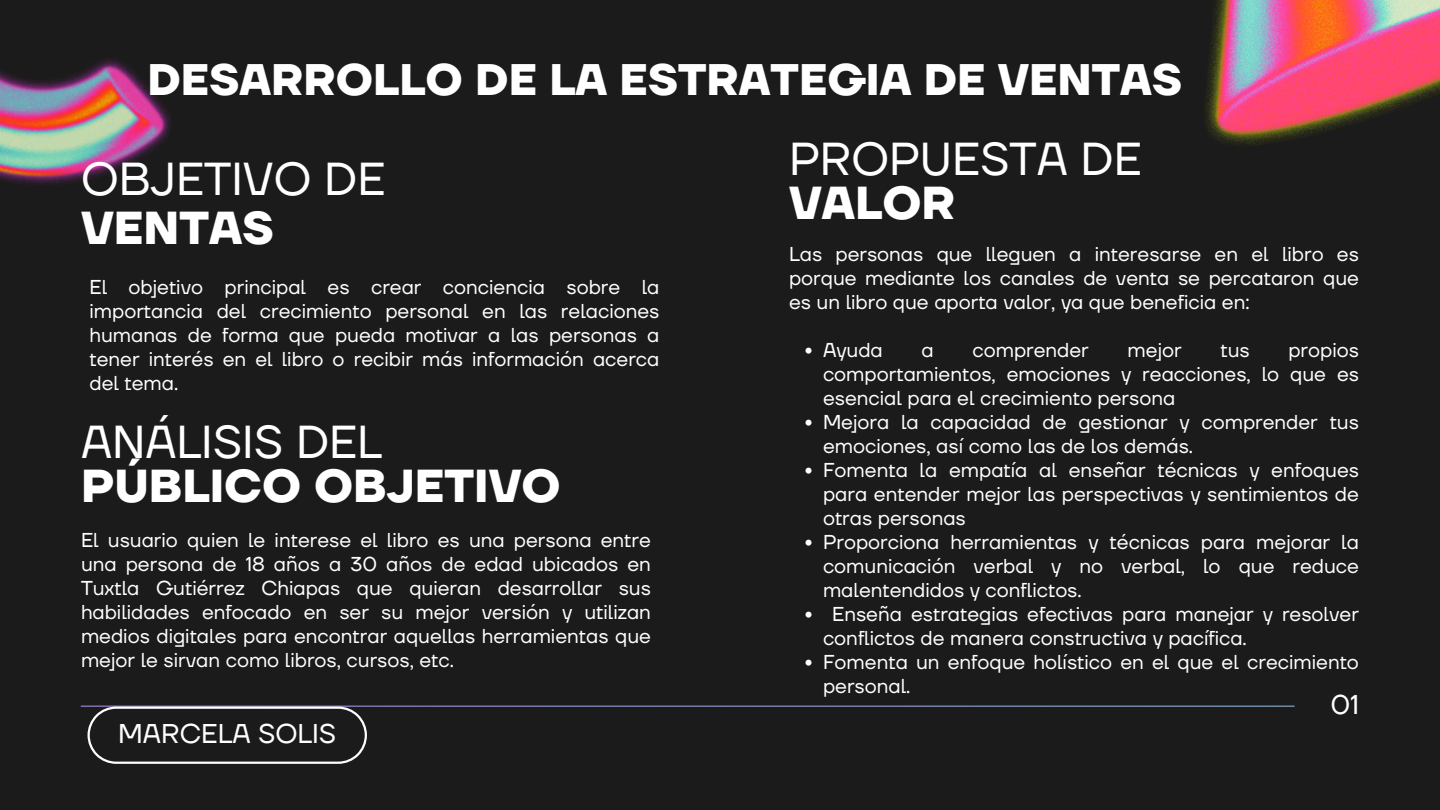
<style>
.page{position:relative;width:1440px;height:810px;background:#1b1b1b}
.page>*{position:absolute;margin:0;border:0;box-sizing:border-box;transform-origin:0 0}
.t1{font:46px "TT Firs Neue";color:#fff}
.t2{font:700 46px "TT Firs Neue";color:#fff}
.t3{font:700 44px "TT Firs Neue";color:#fff}
.t4{font:27px "TT Firs Neue";color:#fff}
.t5{font:20px/24px "TT Firs Neue";color:#fff;text-align:justify}
</style>
<div class="page">
<hr style="left:81px;top:706px;width:1214px;height:1px;background:#fff">
<img style="left:1205px;top:0;width:235px;height:145px">
<img style="left:0;top:58px;width:171px;height:127px">
<svg style="left:806px;top:348px;width:6px;height:6px"></svg>
<svg style="left:806px;top:420px;width:6px;height:6px"></svg>
<svg style="left:806px;top:468px;width:6px;height:6px"></svg>
<svg style="left:806px;top:540px;width:6px;height:6px"></svg>
<svg style="left:806px;top:612px;width:6px;height:6px"></svg>
<svg style="left:806px;top:660px;width:6px;height:6px"></svg>
<svg style="left:88px;top:707px;width:279px;height:57px"></svg>
<p class="t3" style="left:147px;top:53px;width:1036px">DESARROLLO DE LA ESTRATEGIA DE VENTAS</p>
<h1 class="t1" style="left:81px;top:152px;width:306px">OBJETIVO DE</h1>
<h2 class="t2" style="left:81px;top:200px;width:194px">VENTAS</h2>
<h2 class="t5" style="left:89px;top:276px;width:571px">El objetivo principal es crear conciencia sobre la importancia del crecimiento personal en las relaciones humanas de forma que pueda motivar a las personas a tener interés en el libro o recibir más información acerca del tema.</h2>
<p class="t1" style="left:81px;top:414px;width:303px">ANÁLISIS DEL</p>
<h1 class="t2" style="left:81px;top:458px;width:481px">PÚBLICO OBJETIVO</h1>
<p class="t5" style="left:81px;top:529px;width:571px">El usuario quien le interese el libro es una persona entre una persona de 18 años a 30 años de edad ubicados en Tuxtla Gutiérrez Chiapas que quieran desarrollar sus habilidades enfocado en ser su mejor versión y utilizan medios digitales para encontrar aquellas herramientas que mejor le sirvan como libros, cursos, etc.</p>
<p class="t4" style="left:118px;top:717px;width:219px">MARCELA SOLIS</p>
<p class="t1" style="left:789px;top:132px;width:354px">PROPUESTA DE</p>
<p class="t2" style="left:789px;top:175px;width:168px">VALOR</p>
<p class="t5" style="left:789px;top:243px;width:571px">Las personas que lleguen a interesarse en el libro es porque mediante los canales de venta se percataron que es un libro que aporta valor, ya que beneficia en:</p>
<p class="t5" style="left:823px;top:339px;width:61px">Ayuda</p>
<p class="t5" style="left:922px;top:339px;width:14px">a</p>
<p class="t5" style="left:972px;top:339px;width:118px">comprender</p>
<p class="t5" style="left:1128px;top:339px;width:56px">mejor</p>
<p class="t5" style="left:1220px;top:339px;width:31px">tus</p>
<p class="t5" style="left:823px;top:339px;width:537px;text-indent:465px">propios comportamientos, emociones y reacciones, lo que es esencial para el crecimiento persona</p>
<p class="t5" style="left:823px;top:411px;width:537px">Mejora la capacidad de gestionar y comprender tus emociones, así como las de los demás.</p>
<p class="t5" style="left:823px;top:459px;width:537px">Fomenta la empatía al enseñar técnicas y enfoques para entender mejor las perspectivas y sentimientos de otras personas</p>
<p class="t5" style="left:823px;top:531px;width:537px">Proporciona herramientas y técnicas para mejorar la comunicación verbal y no verbal, lo que reduce malentendidos y conflictos.</p>
<h2 class="t5" style="left:823px;top:603px;width:537px;text-indent:9px">Enseña estrategias efectivas para manejar y resolver conflictos de manera constructiva y pacífica.</h2>
<h1 class="t5" style="left:823px;top:651px;width:537px">Fomenta un enfoque holístico en el que el crecimiento personal.</h1>
<p class="t4" style="left:1330px;top:688px;width:30px">01</p>
</div>
